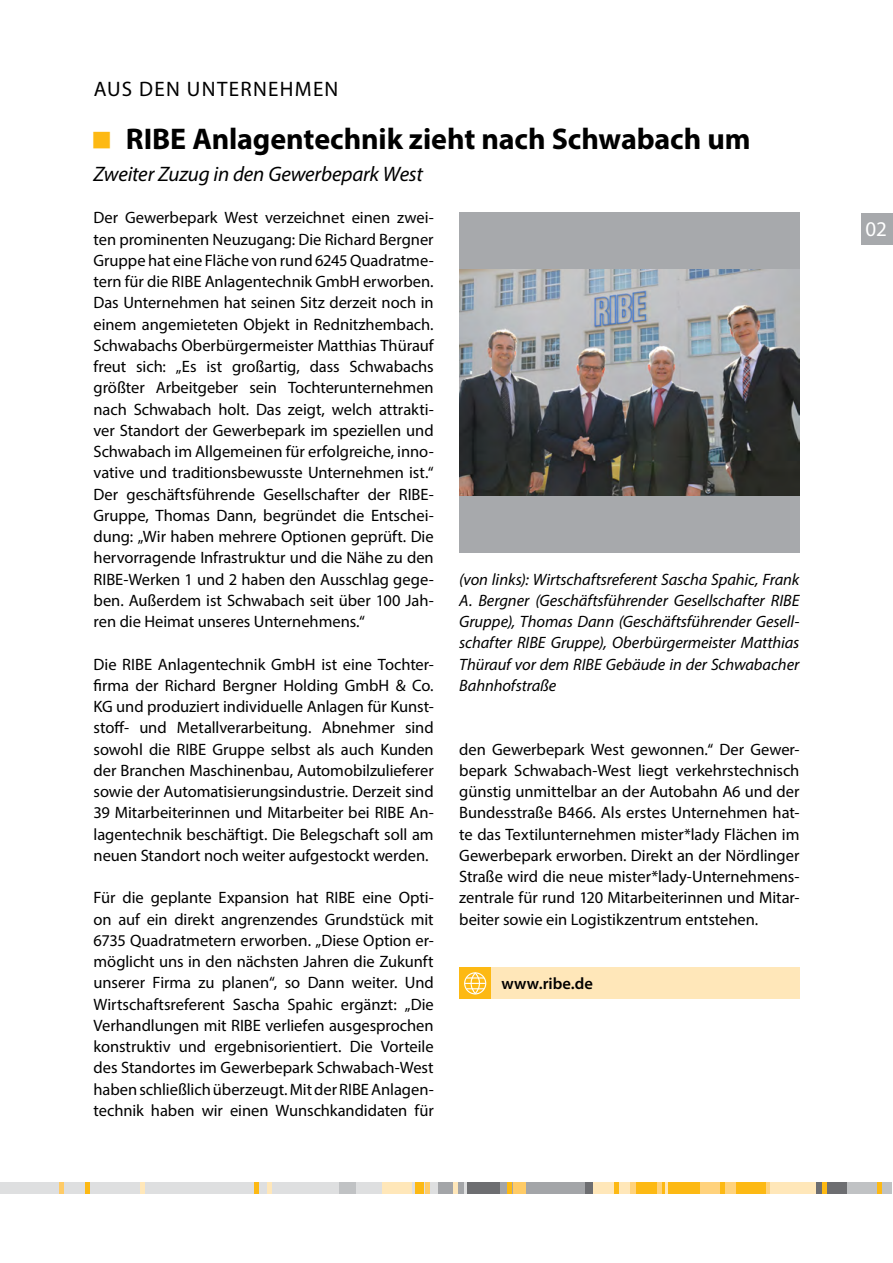
<style>
.page{position:relative;width:893px;height:1263px;background:#fff}
.page>*{position:absolute;margin:0;border:0;box-sizing:border-box;transform-origin:0 0}
.t1{font:700 30px "Myriad Pro";letter-spacing:-.005em;color:#000}
.t2{font:italic 21px "Myriad Pro";letter-spacing:-.01em;color:#000}
.t3{font:21px "Myriad Pro";color:#000}
.t4{font:21px "Myriad Pro";color:#fff}
.t5{font:16.5px/21.3px "Myriad Pro";letter-spacing:-.005em;color:#000;text-align:justify}
.t6{font:italic 16.5px/21.3px "Myriad Pro";letter-spacing:-.005em;color:#000;text-align:justify}
.t7{font:600 16.5px "Myriad Pro";color:#000}
</style>
<div class="page">
<div style="left:0;top:1182px;width:890px;height:11px;background:#6d6e71"></div>
<div style="left:594px;top:1182px;width:222px;height:11px;background:#ffe7b9"></div>
<div style="left:630px;top:1182px;width:140px;height:11px;background:#ffd27c"></div>
<div style="left:0;top:1182px;width:466px;height:11px;background:#dedfe0"></div>
<div style="left:415px;top:1182px;width:8px;height:11px;background:#fdb913"></div>
<div style="left:254px;top:1182px;width:5px;height:11px;background:#fdb913"></div>
<hr style="left:85px;top:1182px;width:4px;height:11px;background:#fdb913">
<hr style="left:615px;top:1182px;width:4px;height:11px;background:#fdb913">
<hr style="left:721px;top:1182px;width:4px;height:11px;background:#fdb913">
<div style="left:339px;top:1182px;width:17px;height:11px;background:#c0c2c4"></div>
<div style="left:438px;top:1182px;width:26px;height:11px;background:#a3a5a8"></div>
<div style="left:848px;top:1182px;width:44px;height:11px;background:#c0c2c4"></div>
<hr style="left:426px;top:1182px;width:4px;height:11px;background:#ffcb66">
<hr style="left:60px;top:1182px;width:4px;height:11px;background:#ffcb66">
<div style="left:636px;top:1182px;width:63px;height:11px;background:#fdb913"></div>
<div style="left:736px;top:1182px;width:30px;height:11px;background:#fdb913"></div>
<hr style="left:657px;top:1182px;width:4px;height:11px;background:#ffd27c">
<svg style="left:666px;top:1182px;width:2px;height:11px"></svg>
<hr style="left:453px;top:1182px;width:4px;height:11px;background:#ffe7b9">
<hr style="left:267px;top:1182px;width:4px;height:11px;background:#ffe7b9">
<hr style="left:140px;top:1182px;width:4px;height:11px;background:#ffe7b9">
<div style="left:822px;top:1182px;width:5px;height:11px;background:#fdb913"></div>
<div style="left:877px;top:1182px;width:5px;height:11px;background:#fdb913"></div>
<div style="left:382px;top:1182px;width:29px;height:11px;background:#ffe7b9"></div>
<div style="left:500px;top:1182px;width:85px;height:11px;background:#a3a5a8"></div>
<div style="left:513px;top:1182px;width:13px;height:11px;background:#ffcb66"></div>
<hr style="left:508px;top:1182px;width:4px;height:11px;background:#fdb913">
<div style="left:861px;top:213px;width:32px;height:31px;background:#a7a9ac"></div>
<div style="left:459px;top:212px;width:340px;height:341px;background:#a7a9ac"></div>
<img style="left:459px;top:269px;width:340px;height:227px">
<div style="left:459px;top:967px;width:32px;height:32px;background:#fdb913"></div>
<div style="left:464px;top:972px;width:22px;height:22px;border:1px solid #fff;border-radius:50%"></div>
<svg style="left:465px;top:972px;width:21px;height:23px"></svg>
<div style="left:491px;top:967px;width:308px;height:32px;background:#ffe7b9"></div>
<p class="t3" style="left:94px;top:76px;width:59px">Aus den</p>
<p class="t3" style="left:187px;top:76px;width:30px">Unternehmen</p>
<h1 class="t1" style="left:126px;top:119px;width:626px">RIBE Anlagentechnik zieht nach Schwabach um</h1>
<p class="t2" style="left:94px;top:161px;width:331px">Zweiter Zuzug in den Gewerbepark West</p>
<p class="t5" style="left:94px;top:207px;width:342px">Der Gewerbepark West verzeichnet einen zwei&shy;ten prominenten Neuzugang: Die Richard Bergner Gruppe hat eine Fläche von rund 6245 Quadratme&shy;tern für die RIBE Anlagentechnik GmbH erworben.<br>Das Unternehmen hat seinen Sitz derzeit noch in einem angemieteten Objekt in Rednitzhembach.<br>Schwabachs Oberbürgermeister Matthias Thürauf freut sich: „Es ist großartig, dass Schwabachs größter Arbeitgeber sein Tochterunternehmen nach Schwabach holt. Das zeigt, welch attrakti&shy;ver Standort der Gewerbepark im speziellen und Schwabach im Allgemeinen für erfolgreiche, inno&shy;vative und traditionsbewusste Unternehmen ist.“ Der geschäftsführende Gesellschafter der RIBE-Gruppe, Thomas Dann, begründet die Entschei&shy;dung: „Wir haben mehrere Optionen geprüft. Die hervorragende Infrastruktur und die Nähe zu den RIBE-Werken 1 und 2 haben den Ausschlag gege&shy;ben. Außerdem ist Schwabach seit über 100 Jah&shy;ren die Heimat unseres Unternehmens.“</p>
<p class="t5" style="left:94px;top:653px;width:342px">Die RIBE Anlagentechnik GmbH ist eine Tochter&shy;firma der Richard Bergner Holding GmbH &amp; Co.<br>KG und produziert individuelle Anlagen für Kunst&shy;stoff- und Metallverarbeitung. Abnehmer sind sowohl die RIBE Gruppe selbst als auch Kunden der Branchen Maschinenbau, Automobilzulieferer sowie der Automatisierungsindustrie. Derzeit sind 39 Mitarbeiterinnen und Mitarbeiter bei RIBE An&shy;lagentechnik beschäftigt. Die Belegschaft soll am neuen Standort noch weiter aufgestockt werden.</p>
<p class="t5" style="left:94px;top:887px;width:342px">Für die geplante Expansion hat RIBE eine Opti&shy;on auf ein direkt angrenzendes Grundstück mit 6735 Quadratmetern erworben. „Diese Option er&shy;möglicht uns in den nächsten Jahren die Zukunft unserer Firma zu planen“, so Dann weiter. Und Wirtschaftsreferent Sascha Spahic ergänzt: „Die Verhandlungen mit RIBE verliefen ausgesprochen konstruktiv und ergebnisorientiert. Die Vorteile des Standortes im Gewerbepark Schwabach-West haben schließlich überzeugt. Mit der RIBE Anlagen&shy;technik haben wir einen Wunschkandidaten für</p>
<p class="t6" style="left:459px;top:568px;width:342px">(von links): Wirtschaftsreferent Sascha Spahic, Frank A. Bergner (Geschäftsführender Gesellschafter RIBE Gruppe), Thomas Dann (Geschäftsführender Gesell&shy;schafter RIBE Gruppe), Oberbürgermeister Matthias Thürauf vor dem RIBE Gebäude in der Schwabacher Bahnhofstraße</p>
<p class="t5" style="left:459px;top:738px;width:342px">den Gewerbepark West gewonnen.“ Der Gewer&shy;bepark Schwabach-West liegt verkehrstechnisch günstig unmittelbar an der Autobahn A6 und der Bundesstraße B466. Als erstes Unternehmen hat&shy;te das Textilunternehmen mister*lady Flächen im Gewerbepark erworben. Direkt an der Nördlinger Straße wird die neue mister*lady-Unternehmens&shy;zentrale für rund 120 Mitarbeiterinnen und Mitar&shy;beiter sowie ein Logistikzentrum entstehen.</p>
<p class="t7" style="left:501px;top:973px;width:93px">www.ribe.de</p>
<p class="t4" style="left:865px;top:215px;width:23px">02</p>
</div>
